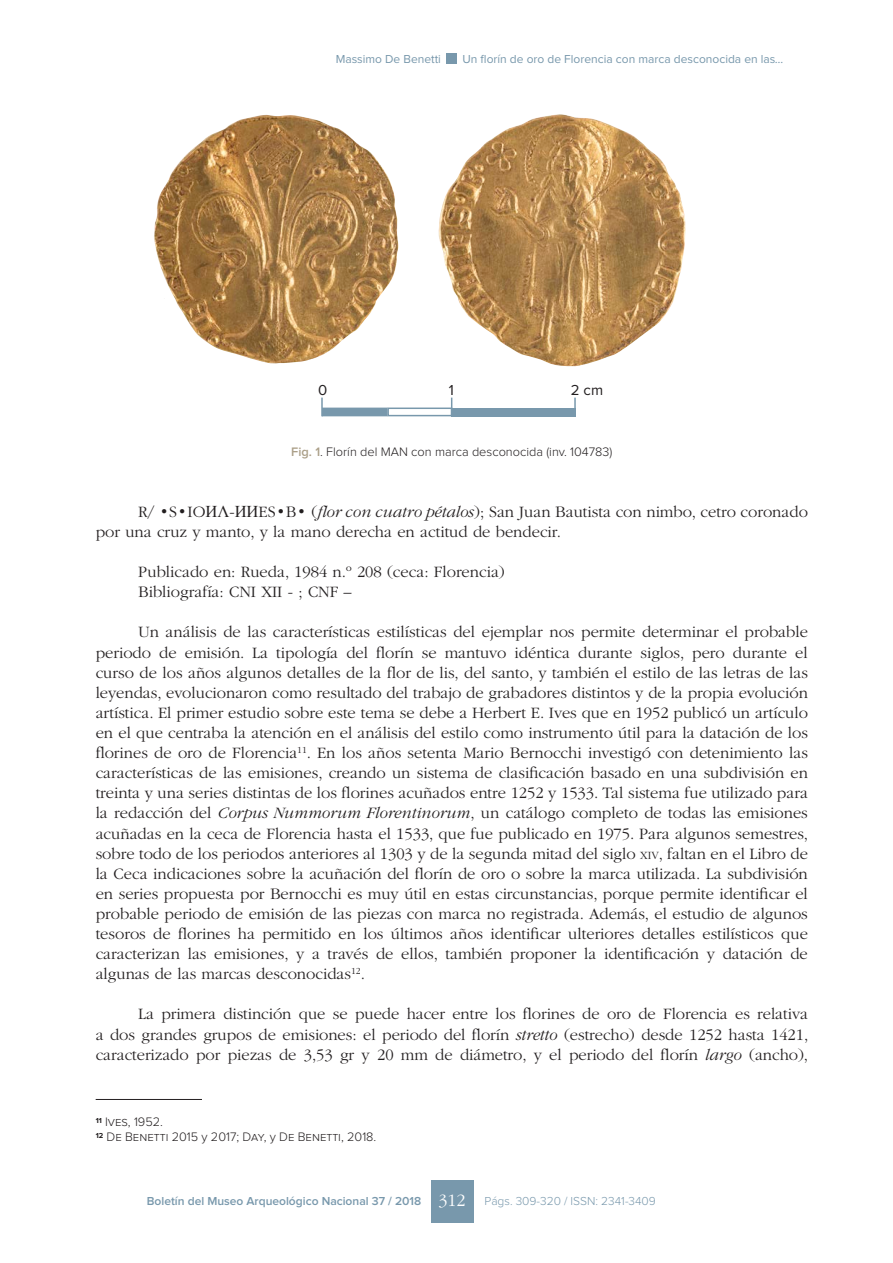
<style>
.page{position:relative;width:893px;height:1263px;background:#fff}
.page>*{position:absolute;margin:0;border:0;box-sizing:border-box;transform-origin:0 0}
.t1{font:300 18px "ITC Garamond Std";color:#fff}
.t2{font:300 16.5px/20.1px "ITC Garamond Std";color:#231f20;text-align:justify}
.t3{font:15px "Proxima Nova";color:#231f20}
.t4{font:300 12.75px "Proxima Nova";color:#231f20}
.t5{font:12px "Proxima Nova";color:#7898ac}
.t6{font:600 12px "Proxima Nova";color:#7898ac}
.t7{font:300 12px "Proxima Nova";color:#7898ac}
.s1{font-style:italic}
.s2{font-weight:600;color:#ab9f88}
.s3{font-family:"Times New Roman";font-weight:400}
.s4{font-size:11.55px}
</style>
<div class="page">
<div style="left:431px;top:1180px;width:42px;height:43px;background:#7898ac"></div>
<div style="left:446px;top:53px;width:11px;height:11px;background:#7898ac"></div>
<img style="left:438px;top:114px;width:248px;height:252px">
<img style="left:154px;top:115px;width:245px;height:249px">
<svg style="left:321px;top:398px;width:2px;height:18px"></svg>
<div style="left:322px;top:408px;width:66px;height:8px;background:#7898ac"></div>
<div style="left:452px;top:408px;width:124px;height:8px;background:#7898ac"></div>
<div style="left:387px;top:407px;width:65px;height:9px;border:2px solid #7898ac"></div>
<svg style="left:451px;top:398px;width:1px;height:18px"></svg>
<svg style="left:574px;top:398px;width:2px;height:10px"></svg>
<hr style="left:96px;top:1099px;width:106px;height:1px;background:#231f20">
<p class="t5" style="left:336px;top:53px;width:107px">Massimo De Benetti</p>
<p class="t5" style="left:462px;top:54px;width:323px">Un florín de oro de Florencia con marca desconocida en las<span class="s1">…</span></p>
<p class="t3" style="left:318px;top:383px;width:11px">0</p>
<p class="t3" style="left:449px;top:383px;width:7px">1</p>
<p class="t3" style="left:571px;top:383px;width:34px">2 cm</p>
<p class="t4" style="left:291px;top:446px;width:323px"><span class="s2">Fig. 1</span>. Florín del MAN con marca desconocida (inv. 104783)</p>
<p class="t2" style="left:96px;top:502px;width:714px;text-indent:43px">R/ •S•IO<span class="s3">ИΛ</span>-<span class="s3">ИИ</span>ES•B• (<span class="s1">flor con cuatro pétalos</span>); San Juan Bautista con nimbo, cetro coronado por una cruz y manto, y la mano derecha en actitud de bendecir.</p>
<p class="t2" style="left:138px;top:562px;width:368px">Publicado en: Rueda, 1984 n.º 208 (ceca: Florencia)</p>
<p class="t2" style="left:138px;top:582px;width:215px">Bibliografía: CNI XII - ; CNF –</p>
<p class="t2" style="left:96px;top:622px;width:714px;text-indent:43px">Un análisis de las características estilísticas del ejemplar nos permite determinar el probable periodo de emisión. La tipología del florín se mantuvo idéntica durante siglos, pero durante el curso de los años algunos detalles de la flor de lis, del santo, y también el estilo de las letras de las leyendas, evolucionaron como resultado del trabajo de grabadores distintos y de la propia evolución artística. El primer estudio sobre este tema se debe a Herbert E. Ives que en 1952 publicó un artículo en el que centraba la atención en el análisis del estilo como instrumento útil para la datación de los florines de oro de Florencia<sup>11</sup>. En los años setenta Mario Bernocchi investigó con detenimiento las características de las emisiones, creando un sistema de clasificación basado en una subdivisión en treinta y una series distintas de los florines acuñados entre 1252 y 1533. Tal sistema fue utilizado para la redacción del <span class="s1">Corpus Nummorum Florentinorum</span>, un catálogo completo de todas las emisiones acuñadas en la ceca de Florencia hasta el 1533, que fue publicado en 1975. Para algunos semestres, sobre todo de los periodos anteriores al 1303 y de la segunda mitad del siglo <span class="s4">xiv</span>, faltan en el Libro de la Ceca indicaciones sobre la acuñación del florín de oro o sobre la marca utilizada. La subdivisión en series propuesta por Bernocchi es muy útil en estas circunstancias, porque permite identificar el probable periodo de emisión de las piezas con marca no registrada. Además, el estudio de algunos tesoros de florines ha permitido en los últimos años identificar ulteriores detalles estilísticos que caracterizan las emisiones, y a través de ellos, también proponer la identificación y datación de algunas de las marcas desconocidas<sup>12</sup>.</p>
<p class="t2" style="left:96px;top:1004px;width:714px;text-indent:43px">La primera distinción que se puede hacer entre los florines de oro de Florencia es relativa a dos grandes grupos de emisiones: el periodo del florín <span class="s1">stretto</span> (estrecho) desde 1252 hasta 1421, caracterizado por piezas de 3,53 gr y 20 mm de diámetro, y el periodo del florín <span class="s1">largo</span> (ancho),</p>
<p class="t4" style="left:96px;top:1115px;width:69px"><sup>11</sup> Ives, 1952.</p>
<p class="t4" style="left:96px;top:1130px;width:282px"><sup>12</sup> De Benetti 2015 y 2017; Day, y De Benetti, 2018.</p>
<p class="t6" style="left:147px;top:1195px;width:276px">Boletín del Museo Arqueológico Nacional 37 / 2018</p>
<p class="t1" style="left:439px;top:1190px;width:28px">312</p>
<p class="t7" style="left:485px;top:1195px;width:173px">Págs. 309-320 / ISSN: 2341-3409</p>
</div>
